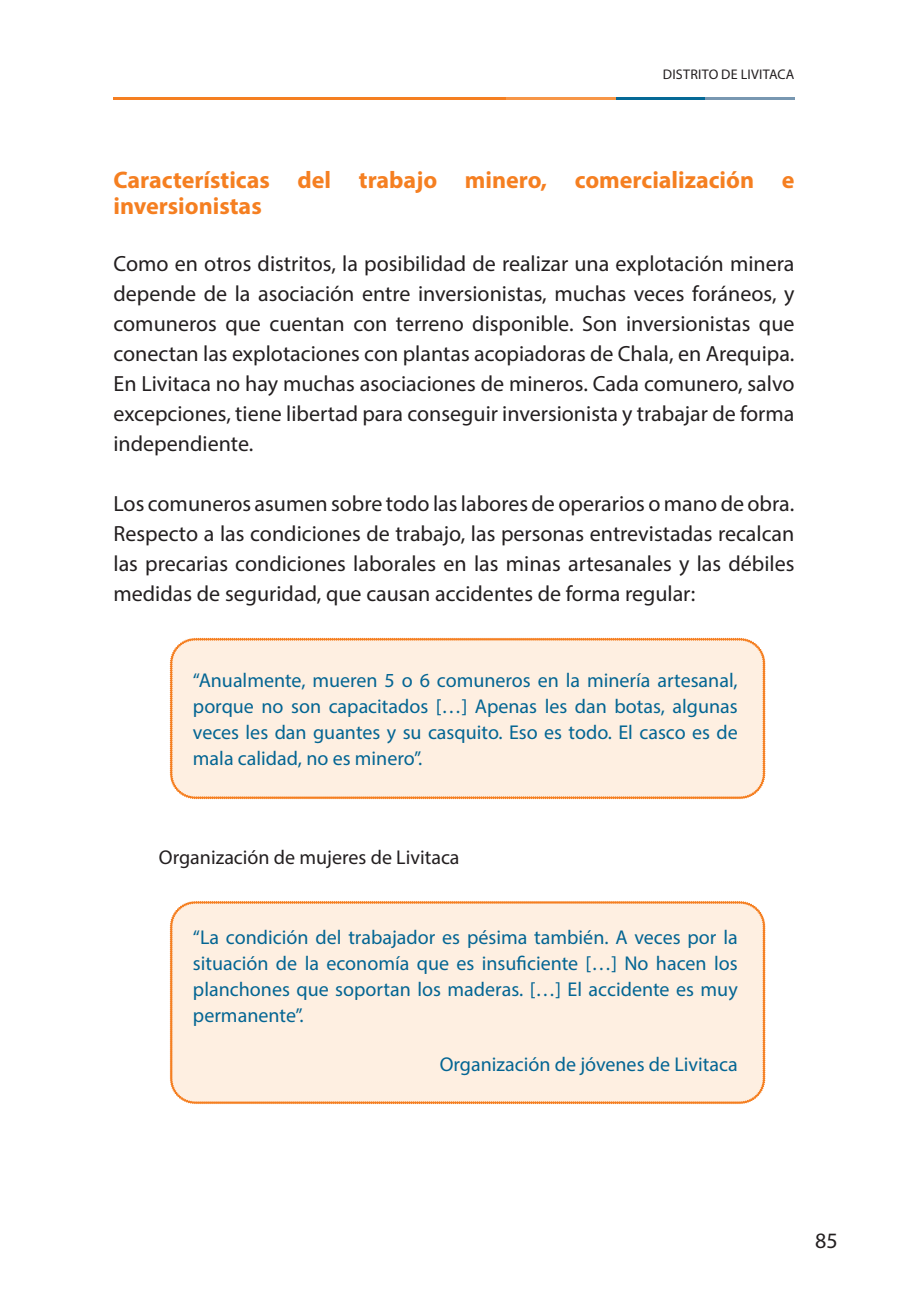
<style>
.page{position:relative;width:908px;height:1304px;background:#fff}
.page>*{position:absolute;margin:0;border:0;box-sizing:border-box;transform-origin:0 0}
.Subtitulo_2{font:700 24px/26.4px "Myriad Pro";color:#f57f21}
.cuerpo{font:22px/30px "Myriad Pro";color:#231f20;text-align:justify}
.Cita{font:20px/26px "Myriad Pro";color:#036593;text-align:justify}
.Sangria{font:20px "Myriad Pro";color:#231f20}
.Entrevista{font:20px "Myriad Pro";color:#036593}
.t1{font:14px "Myriad Pro";letter-spacing:.015em;color:#231f20}
</style>
<div class="page">
<hr style="left:113px;top:97px;width:602px;height:3px;background:#f57f21">
<hr style="left:506px;top:97px;width:272px;height:3px;background:#f79647">
<hr style="left:615px;top:97px;width:179px;height:3px;background:#056996">
<hr style="left:704px;top:97px;width:90px;height:3px;background:#7897b1">
<div style="left:170px;top:638px;width:594px;height:161px;background:#feefe1"></div>
<div style="left:170px;top:901px;width:594px;height:203px;background:#feefe1"></div>
<p class="t1" style="left:662px;top:66px;width:133px">DISTRITO DE LIVITACA</p>
<p class="Subtitulo_2" style="left:113px;top:166px;width:682px">Características del trabajo minero, comercialización e inversionistas</p>
<p class="cuerpo" style="left:113px;top:248px;width:682px">Como en otros distritos, la posibilidad de realizar una explotación minera depende de la asociación entre inversionistas, muchas veces foráneos, y comuneros que cuentan con terreno disponible. Son inversionistas que conectan las explotaciones con plantas acopiadoras de Chala, en Arequipa.<br>En Livitaca no hay muchas asociaciones de mineros. Cada comunero, salvo excepciones, tiene libertad para conseguir inversionista y trabajar de forma independiente.</p>
<p class="cuerpo" style="left:113px;top:488px;width:682px">Los comuneros asumen sobre todo las labores de operarios o mano de obra.<br>Respecto a las condiciones de trabajo, las personas entrevistadas recalcan las precarias condiciones laborales en las minas artesanales y las débiles medidas de seguridad, que causan accidentes de forma regular:</p>
<p class="Cita" style="left:193px;top:667px;width:546px">“Anualmente, mueren 5 o 6 comuneros en la minería artesanal, porque no son capacitados […] Apenas les dan botas, algunas veces les dan guantes y su casquito. Eso es todo. El casco es de mala calidad, no es minero”.</p>
<p class="Sangria" style="left:159px;top:845px;width:302px">Organización de mujeres de Livitaca</p>
<p class="Cita" style="left:193px;top:924px;width:546px">“La condición del trabajador es pésima también. A veces por la situación de la economía que es insuficiente […] No hacen los planchones que soportan los maderas. […] El accidente es muy permanente”.</p>
<p class="Entrevista" style="left:439px;top:1052px;width:299px">Organización de jóvenes de Livitaca</p>
<p class="cuerpo" style="left:814px;top:1225px;width:24px">85</p>
</div>
